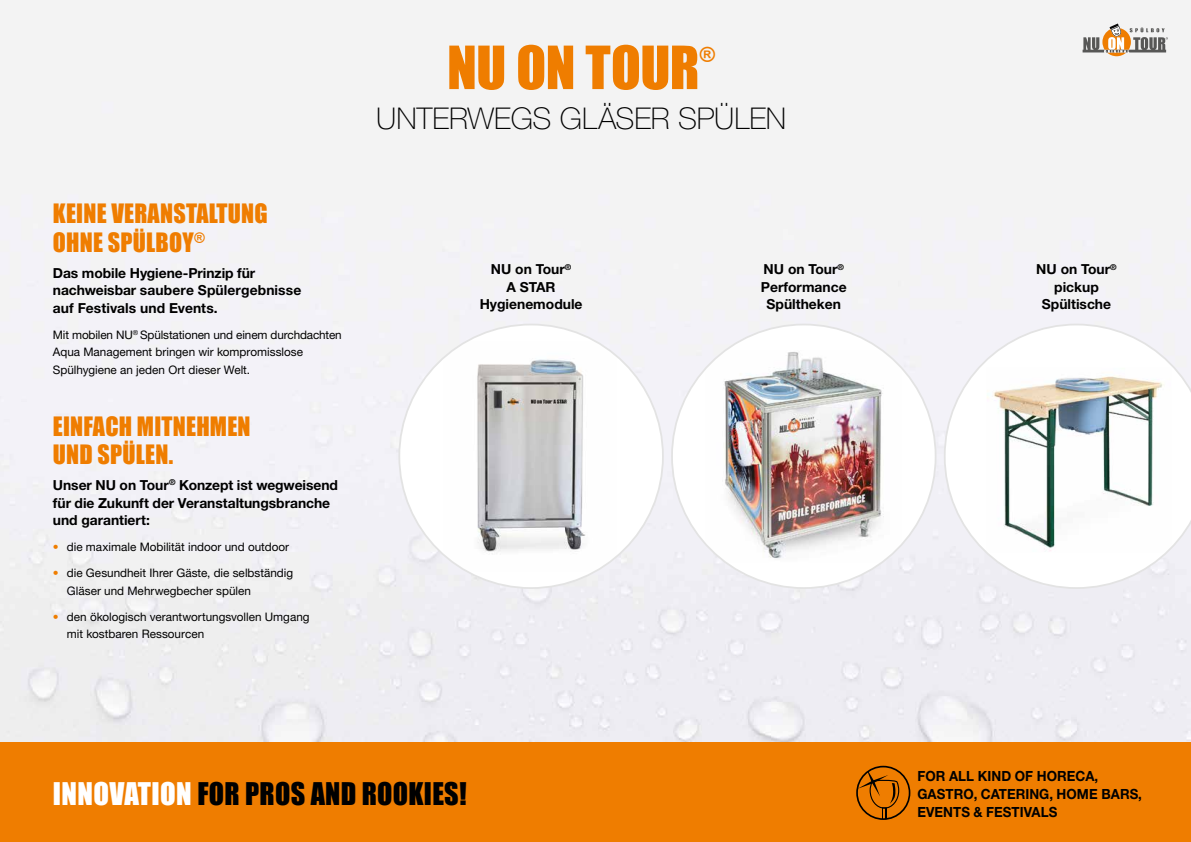
<style>
.page{position:relative;width:1191px;height:842px;background:#f3f2f3}
.page>*{position:absolute;margin:0;border:0;box-sizing:border-box;transform-origin:0 0}
.t1{font:55px "Impact";letter-spacing:-.01em;color:#ef7d00}
.t2{font:100 30px "Helvetica Neue";letter-spacing:-.005em;color:#000}
.t3{font:28.7px "Impact";letter-spacing:.01em;color:#000}
.t4{font:24.5px/28px "Impact";letter-spacing:.01em;color:#ef7d00}
.t5{font:20.4px "Impact";color:#ef7d00}
.t6{font:700 14px/17.9px "Helvetica Neue";letter-spacing:.005em;color:#000;scale:.95 1}
.t7{font:700 13.9px/17.5px "Helvetica Neue";color:#000;text-align:center}
.t8{font:11.7px/17.5px "Helvetica Neue";color:#000}
.s1{font-weight:700;color:#ef7d00}
.s2{color:#fff}
</style>
<div class="page">
<div style="left:0;top:743px;width:1191px;height:99px;background:#ef7d00"></div>
<svg style="left:857px;top:767px;width:42px;height:52px"></svg>
<div style="left:856px;top:766px;width:54px;height:54px;border:2px solid #000;border-radius:50%"></div>
<div style="left:399px;top:324px;width:264px;height:264px;background:#fff;border-radius:50%"></div>
<img style="left:443px;top:341px;width:173px;height:230px">
<svg style="left:943px;top:324px;width:248px;height:265px"></svg>
<div style="left:672px;top:324px;width:263px;height:264px;background:#fff;border-radius:50%"></div>
<img style="left:705px;top:350px;width:197px;height:212px">
<svg style="left:1082px;top:24px;width:86px;height:32px"></svg>
<h3 class="t4" style="left:53px;top:199px;width:216px">KEINE VERANSTALTUNG<br>OHNE SPÜLBOY<sup>®</sup></h3>
<p class="t7" style="left:53px;top:263px;width:250px;text-align:left">Das mobile Hygiene-Prinzip für nachweisbar saubere Spülergebnisse auf Festivals und Events.</p>
<p class="t8" style="left:53px;top:325px;width:290px">Mit mobilen NU<sup>®</sup> Spülstationen und einem durchdachten<br>Aqua Management bringen wir kompromisslose<br>Spülhygiene an jeden Ort dieser Welt.</p>
<h3 class="t4" style="left:53px;top:412px;width:199px">EINFACH MITNEHMEN<br>UND SPÜLEN.</h3>
<p class="t7" style="left:53px;top:476px;width:286px;text-align:left">Unser NU on Tour<sup>®</sup> Konzept ist wegweisend für die Zukunft der Veranstaltungsbranche und garantiert:</p>
<p class="t8" style="left:53px;top:538px;width:238px"><span class="s1">•</span> die maximale Mobilität indoor und outdoor</p>
<p class="t8" style="left:67px;top:564px;width:228px;text-indent:-14px"><span class="s1">•</span> die Gesundheit Ihrer Gäste, die selbständig<br>Gläser und Mehrwegbecher spülen</p>
<p class="t8" style="left:67px;top:607px;width:244px;text-indent:-14px"><span class="s1">•</span> den ökologisch verantwortungsvollen Umgang mit kostbaren Ressourcen</p>
<h1 class="t1" style="left:447px;top:25px;width:254px">NU ON TOUR</h1>
<h3 class="t5" style="left:699px;top:39px;width:17px">®</h3>
<h2 class="t2" style="left:376px;top:101px;width:411px">UNTERWEGS GLÄSER SPÜLEN</h2>
<p class="t7" style="left:480px;top:260px;width:104px">NU on Tour<sup>®<br></sup>A STAR<br>Hygienemodule</p>
<p class="t7" style="left:1036px;top:260px;width:82px">NU on Tour<sup>® </sup>pickup<br>Spültische</p>
<p class="t7" style="left:761px;top:260px;width:87px">NU on Tour<sup>®<br></sup>Performance<br>Spültheken</p>
<h3 class="t3" style="left:53px;top:771px;width:415px"><span class="s2">INNOVATION</span> FOR PROS AND ROOKIES!</h3>
<p class="t6" style="left:917px;top:766px;width:238px">FOR ALL KIND OF HORECA,<br>GASTRO, CATERING, HOME BARS,<br>EVENTS &amp; FESTIVALS</p>
</div>
